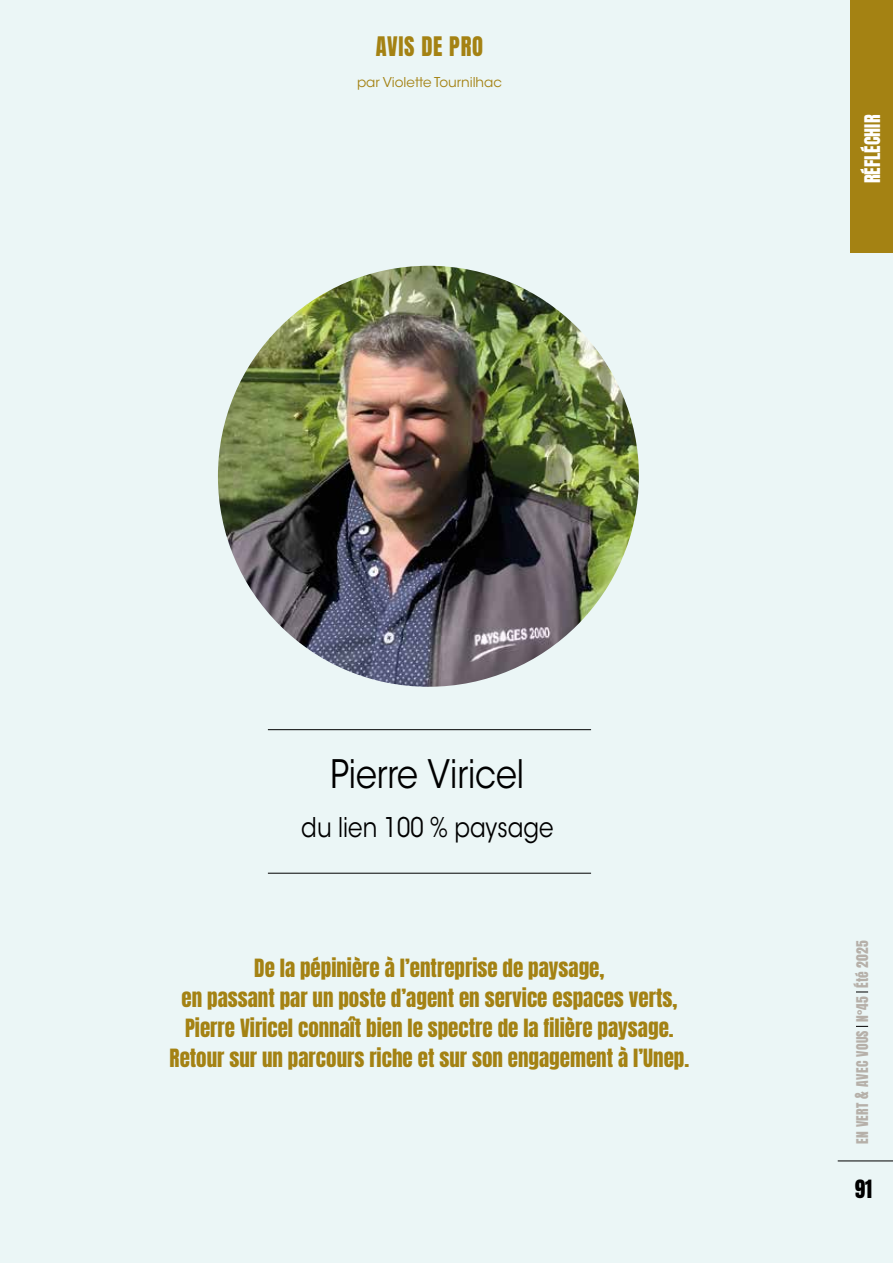
<style>
.page{position:relative;width:893px;height:1263px;background:#ebf6f6}
.page>*{position:absolute;margin:0;border:0;box-sizing:border-box;transform-origin:0 0}
.t1{font:39px "ITC Avant Garde Std";color:#000;scale:.85 1}
.t2{font:27px "ITC Avant Garde Std";color:#000;scale:.85 1}
.t3{font:22.5px "Anton";letter-spacing:.035em;color:#a48213}
.t4{font:21px/30px "Anton";color:#a48213;text-align:center}
.t5{font:21px "Anton";color:#000}
.t6{font:18px "Anton";letter-spacing:.005em;color:#fff}
.t7{font:13.5px "Anton";letter-spacing:.03em;color:#b6b0a9}
.t8{font:13.5px "ITC Avant Garde Std";color:#a48213}
.s1{font-size:15px}
</style>
<div class="page">
<svg style="left:856px;top:1026px;width:12px;height:1px"></svg>
<svg style="left:856px;top:992px;width:12px;height:1px"></svg>
<hr style="left:838px;top:1161px;width:55px;height:1px;background:#000">
<img style="left:218px;top:266px;width:421px;height:421px;border-radius:210px">
<div style="left:850px;top:0;width:43px;height:253px;background:#a48213"></div>
<hr style="left:268px;top:729px;width:323px;height:1px;background:#000">
<hr style="left:268px;top:873px;width:323px;height:1px;background:#000">
<p class="t3" style="left:376px;top:35px;width:109px">AVIS DE PRO</p>
<p class="t8" style="left:357px;top:73px;width:146px">par Violette Tournilhac</p>
<p class="t6" style="left:863px;top:183px;width:70px;rotate:-90deg">RÉFLÉCHIR</p>
<h1 class="t1" style="left:331px;top:750px;width:229px">Pierre Viricel</h1>
<p class="t2" style="left:301px;top:811px;width:298px">du lien 100 % paysage</p>
<p class="t4" style="left:170px;top:955px;width:521px">De la pépinière à l’entreprise de paysage,<br>en passant par un poste d’agent en service espaces verts, Pierre Viricel connaît bien le spectre de la filière paysage.<br>Retour sur un parcours riche et sur son engagement à l’Unep.</p>
<p class="t7" style="left:855px;top:1144px;width:205px;rotate:-90deg">EN VERT <span class="s1">&amp;</span> AVEC VOUS N°45 Été 2025</p>
<p class="t5" style="left:855px;top:1179px;width:19px">91</p>
</div>
